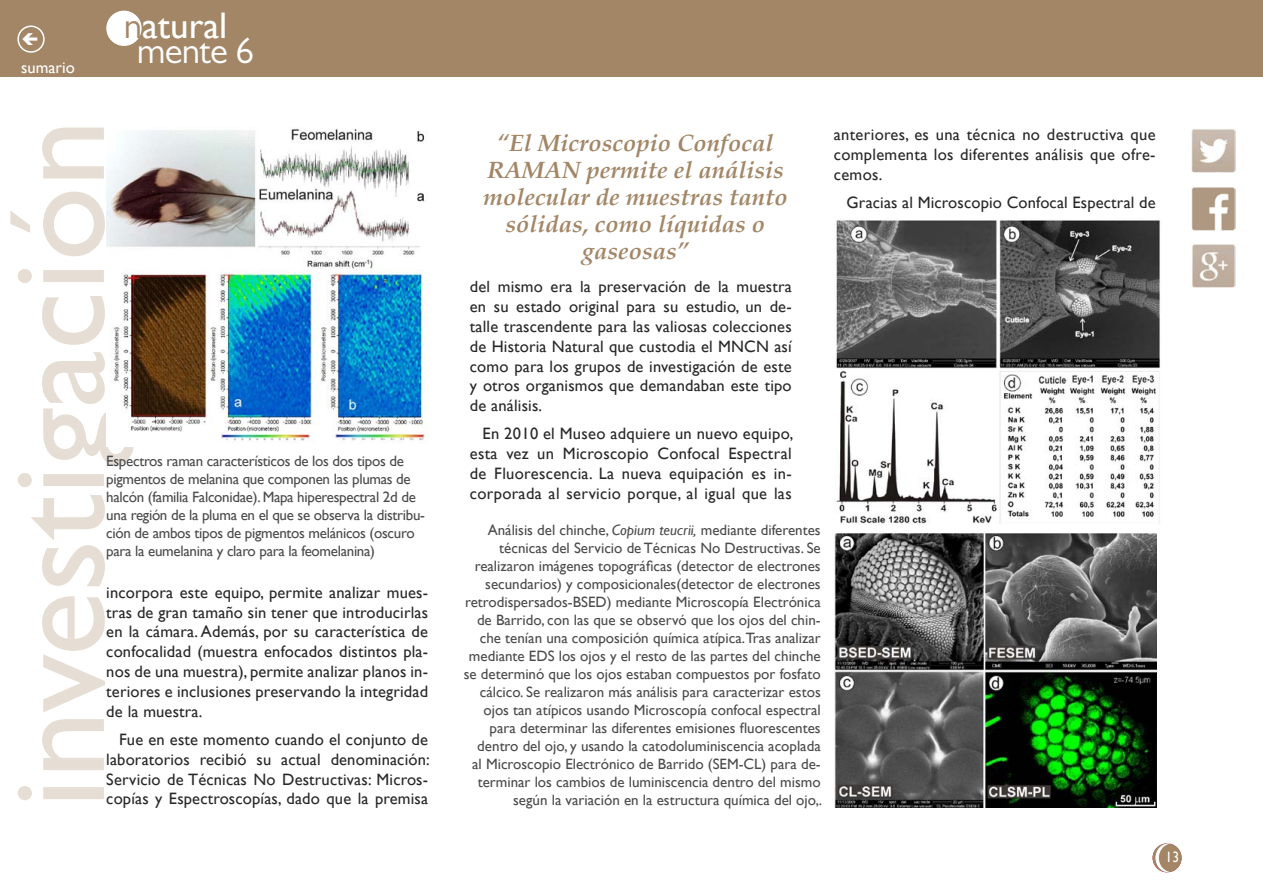
<style>
.page{position:relative;width:1263px;height:893px;background:#fff}
.page>*{position:absolute;margin:0;border:0;box-sizing:border-box;transform-origin:0 0}
.t1{font:135px "Gill Sans";color:#e6ded4}
.t2{font:37.05px "Gill Sans";color:#fff}
.t3{font:37.05px "Gill Sans MT Pro";letter-spacing:-.02em;color:#fff}
.t4{font:italic 700 24px/27px "Palatino";color:#a28666;text-align:center}
.t5{font:16.5px/19.8px "Gill Sans";letter-spacing:.01em;color:#282829;text-align:justify}
.t6{font:16.5px "Gill Sans";color:#fff}
.t7{font:15px/18px "Gill Sans";color:#4b4b4d;text-align:right}
.t8{font:15px/18px "Gill Sans";letter-spacing:-.02em;color:#4b4b4d}
.t9{font:15px "Gill Sans";color:#fff;scale:.9 1}
.s1{font-family:"Gill Sans MT Pro";color:#a28666}
.s2{font-style:italic}
</style>
<div class="page">
<img style="left:1191px;top:187px;width:44px;height:43px">
<img style="left:1191px;top:129px;width:44px;height:44px">
<img style="left:1191px;top:244px;width:44px;height:44px">
<div style="left:1153px;top:844px;width:28px;height:28px;background:#a28666;border-radius:50%"></div>
<div style="left:1152px;top:843px;width:29px;height:29px;border:2px solid #a28666;border-radius:50%"></div>
<div style="left:0;top:0;width:1263px;height:77px;background:#a28666"></div>
<div style="left:107px;top:11px;width:34px;height:34px;background:#fff;border-radius:50%"></div>
<div style="left:106px;top:11px;width:36px;height:35px;border:2px solid #fff;border-radius:50%"></div>
<svg style="left:1155px;top:843px;width:16px;height:29px"></svg>
<div style="left:17px;top:26px;width:28px;height:27px;border:2px solid #fff;border-radius:50%"></div>
<img style="left:106px;top:128px;width:319px;height:313px">
<img style="left:835px;top:533px;width:322px;height:275px">
<img style="left:836px;top:220px;width:324px;height:304px">
<p class="t6" style="left:21px;top:58px;width:55px">sumario</p>
<h2 class="t2" style="left:124px;top:4px;width:105px"><span class="s1">n</span>atural</h2>
<h2 class="t3" style="left:137px;top:28px;width:119px">mente 6</h2>
<h1 class="t1" style="left:-20px;top:808px;width:690px;rotate:-90deg">investigación</h1>
<p class="t8" style="left:106px;top:452px;width:320px">Espectros raman característicos de los dos tipos de pigmentos de melanina que componen las plumas de halcón (familia Falconidae). Mapa hiperespectral 2d de una región de la pluma en el que se observa la distribu&shy;ción de ambos tipos de pigmentos melánicos (oscuro para la eumelanina y claro para la feomelanina)</p>
<p class="t5" style="left:106px;top:583px;width:323px">incorpora este equipo, permite analizar mues&shy;tras de gran tamaño sin tener que introducirlas en la cámara. Además, por su característica de confocalidad (muestra enfocados distintos pla&shy;nos de una muestra), permite analizar planos in&shy;teriores e inclusiones preservando la integridad de la muestra.</p>
<p class="t5" style="left:106px;top:730px;width:325px;text-indent:13px">Fue en este momento cuando el conjunto de laboratorios recibió su actual denominación:<br>Servicio de Técnicas No Destructivas: Micros&shy;copías y Espectroscopías, dado que la premisa</p>
<h3 class="t4" style="left:483px;top:130px;width:306px">“El Microscopio Confocal<br>RAMAN permite el análisis molecular de muestras tanto sólidas, como líquidas o gaseosas”</h3>
<p class="t5" style="left:470px;top:277px;width:323px">del mismo era la preservación de la muestra en su estado original para su estudio, un de&shy;talle trascendente para las valiosas colecciones de Historia Natural que custodia el MNCN así como para los grupos de investigación de este y otros organismos que demandaban este tipo de análisis.</p>
<p class="t5" style="left:470px;top:424px;width:325px;text-indent:13px">En 2010 el Museo adquiere un nuevo equipo, esta vez un Microscopio Confocal Espectral de Fluorescencia. La nueva equipación es in&shy;corporada al servicio porque, al igual que las</p>
<p class="t7" style="left:464px;top:521px;width:360px">Análisis del chinche, <span class="s2">Copium teucrii,</span> mediante diferentes técnicas del Servicio de Técnicas No Destructivas. Se realizaron imágenes topográficas (detector de electrones secundarios) y composicionales(detector de electrones retrodispersados-BSED) mediante Microscopía Electrónica de Barrido, con las que se observó que los ojos del chin&shy;che tenían una composición química atípica.Tras analizar mediante EDS los ojos y el resto de las partes del chinche se determinó que los ojos estaban compuestos por fosfato cálcico. Se realizaron más análisis para caracterizar estos ojos tan atípicos usando Microscopía confocal espectral para determinar las diferentes emisiones fluorescentes dentro del ojo, y usando la catodoluminiscencia acoplada<br>al Microscopio Electrónico de Barrido (SEM-CL) para de&shy;terminar los cambios de luminiscencia dentro del mismo según la variación en la estructura química del ojo,.</p>
<p class="t5" style="left:834px;top:125px;width:323px">anteriores, es una técnica no destructiva que complementa los diferentes análisis que ofre&shy;cemos.</p>
<p class="t5" style="left:846px;top:193px;width:310px">Gracias al Microscopio Confocal Espectral de</p>
<p class="t9" style="left:1165px;top:849px;width:16px">13</p>
</div>
